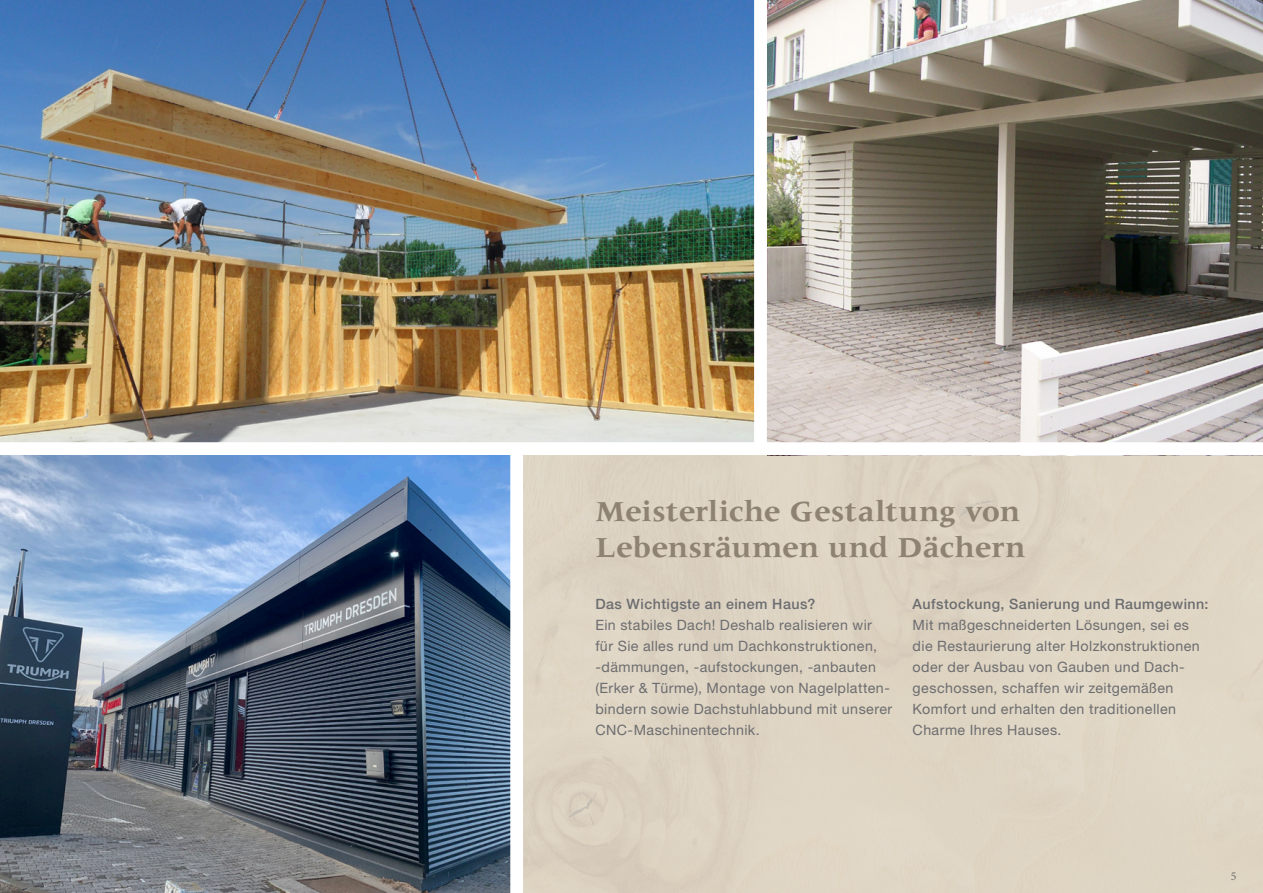
<style>
.page{position:relative;width:1263px;height:893px;background:#fff}
.page>*{position:absolute;margin:0;border:0;box-sizing:border-box;transform-origin:0 0}
.t1{font:700 30px/36px "Meridien LT Std";color:#8e8372}
.t2{font:14.25px/21px "Helvetica Neue LT Std";letter-spacing:.03em;color:#6c6d70}
.t3{font:500 14.25px "Helvetica Neue LT Std";letter-spacing:.03em;color:#6c6d70}
.t4{font:12px "Minion Pro";color:#6c6d70}
</style>
<div class="page">
<div style="left:523px;top:455px;width:740px;height:438px;background:#ded5c3"></div>
<img style="left:0;top:455px;width:510px;height:438px">
<img style="left:0;top:0;width:754px;height:442px">
<img style="left:768px;top:0;width:495px;height:442px">
<h1 class="t1" style="left:595px;top:492px;width:432px">Meisterliche Gestaltung von<br>Lebensräumen und Dächern</h1>
<p class="t3" style="left:595px;top:596px;width:221px">Das Wichtigste an einem Haus?</p>
<p class="t2" style="left:595px;top:614px;width:299px">Ein stabiles Dach! Deshalb realisieren wir für Sie alles rund um Dachkonstruktionen, -dämmungen, -aufstockungen, -anbauten (Erker &amp; Türme), Montage von Nagelplatten&shy;bindern sowie Dachstuhlabbund mit unserer CNC-Maschinentechnik.</p>
<p class="t3" style="left:913px;top:596px;width:297px">Aufstockung, Sanierung und Raumgewinn:</p>
<p class="t2" style="left:913px;top:614px;width:289px">Mit maßgeschneiderten Lösungen, sei es die Restaurierung alter Holzkonstruktionen oder der Ausbau von Gauben und Dach&shy;geschossen, schaffen wir zeitgemäßen Komfort und erhalten den traditionellen Charme Ihres Hauses.</p>
<p class="t4" style="left:1231px;top:869px;width:7px">5</p>
</div>
